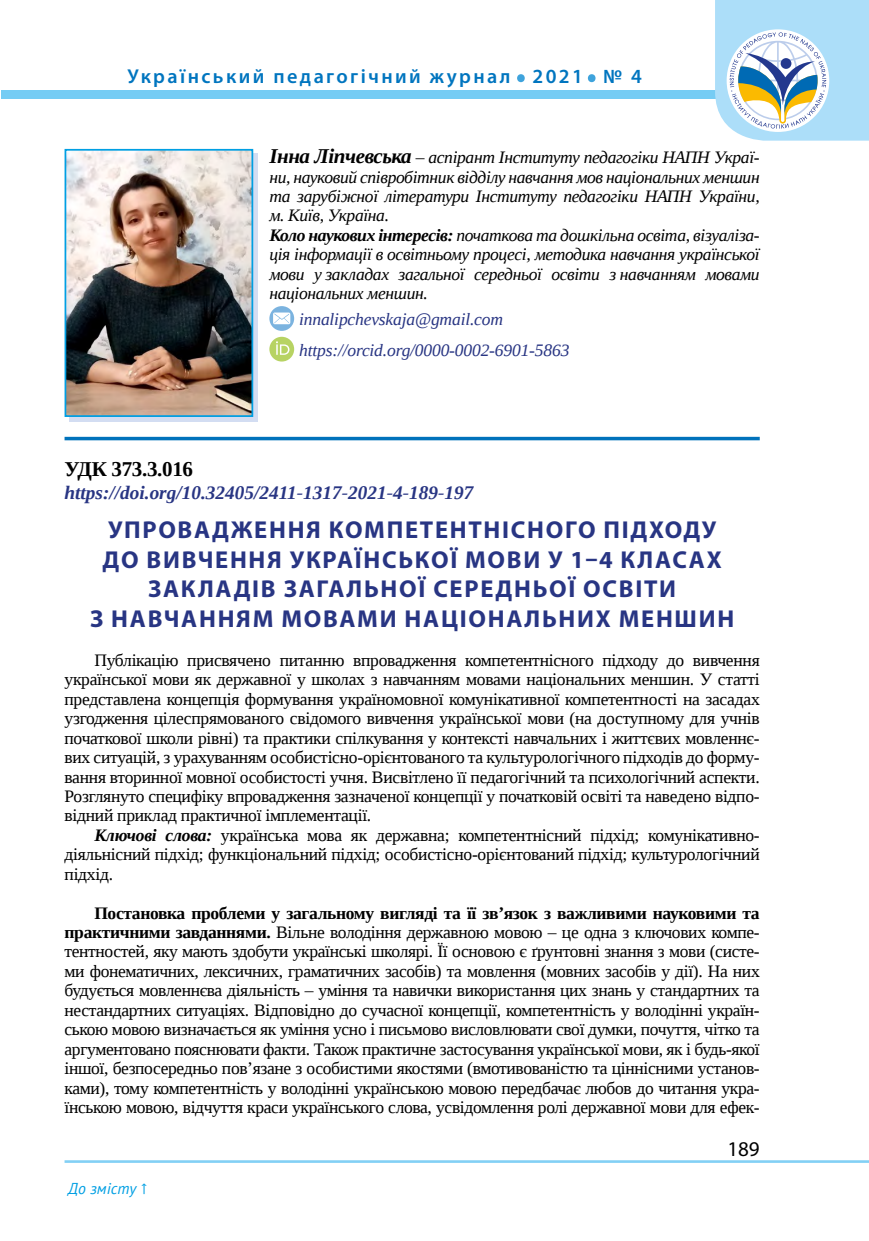
<style>
.page{position:relative;width:869px;height:1241px;background:#fff}
.page>*{position:absolute;margin:0;border:0;box-sizing:border-box;transform-origin:0 0}
.t1{font:600 50.4px "Myriad Pro";color:#3ea3dc}
.t2{font:700 24.5px/29.4px "Myriad Pro";letter-spacing:.07em;color:#283583;text-align:center}
.t3{font:700 21px "Liberation Serif";letter-spacing:-.015em;color:#000}
.t4{font:21px "Myriad Pro";color:#000}
.t5{font:600 20.12px "Myriad Pro";letter-spacing:.12em;color:#0075bf}
.t6{font:italic 700 19.25px "Liberation Serif";color:#283583}
.t7{font:17.5px/19.4px "Liberation Serif";letter-spacing:-.015em;color:#000;text-align:justify}
.t8{font:italic 17.5px/19.4px "Liberation Serif";letter-spacing:-.02em;color:#000}
.t9{font:italic 17.5px/30.6px "Liberation Serif";letter-spacing:-.01em;color:#283583}
.t10{font:italic 15.75px "PT Sans";color:#009fe3}
.s1{font-weight:700;font-size:21px}
.s2{font-weight:700}
.s3{font-weight:700;font-style:italic}
</style>
<div class="page">
<hr style="left:64px;top:1159px;width:804px;height:3px;background:#83d0f5">
<div style="left:1px;top:90px;width:867px;height:8px;background:#75ccf4"></div>
<svg style="left:714px;top:0;width:154px;height:141px"></svg>
<div style="left:69px;top:154px;width:189px;height:268px;background:#d3ddf2"></div>
<img style="left:67px;top:152px;width:183px;height:262px">
<div style="left:64px;top:149px;width:189px;height:268px;border:2px solid #009fe3"></div>
<svg style="left:269px;top:306px;width:25px;height:25px"></svg>
<svg style="left:269px;top:337px;width:25px;height:24px"></svg>
<svg style="left:276px;top:341px;width:13px;height:14px"></svg>
<hr style="left:64px;top:437px;width:695px;height:3px;background:#0072bb">
<p class="t5" style="left:127px;top:64px;width:384px">Український педагогічний журнал</p>
<h1 class="t1" style="left:514px;top:33px;width:13px">.</h1>
<p class="t5" style="left:532px;top:64px;width:52px">2021</p>
<h1 class="t1" style="left:585px;top:33px;width:13px">.</h1>
<p class="t5" style="left:603px;top:64px;width:40px">№ 4</p>
<p class="t8" style="left:269px;top:147px;width:491px"><span class="s1">Інна Ліпчевська</span> – аспірант Інституту педагогіки НАПН Украї&shy;ни, науковий співробітник відділу навчання мов національних меншин та зарубіжної літератури Інституту педагогіки НАПН України, м. Київ, Україна.<br><span class="s2">Коло наукових інтересів:</span> початкова та дошкільна освіта, візуаліза&shy;ція інформації в освітньому процесі, методика навчання української мови у закладах загальної середньої освіти з навчанням мовами національних меншин.</p>
<p class="t9" style="left:299px;top:303px;width:271px">innalipchevskaja@gmail.com https://orcid.org/0000-0002-6901-5863</p>
<p class="t3" style="left:64px;top:454px;width:130px">УДК 373.3.016</p>
<p class="t6" style="left:64px;top:480px;width:410px">https://doi.org/10.32405/2411-1317-2021-4-189-197</p>
<h2 class="t2" style="left:90px;top:514px;width:645px">УПРОВАДЖЕННЯ КОМПЕТЕНТНІСНОГО ПІДХОДУ ДО ВИВЧЕННЯ УКРАЇНСЬКОЇ МОВИ У 1–4 КЛАСАХ ЗАКЛАДІВ ЗАГАЛЬНОЇ СЕРЕДНЬОЇ ОСВІТИ<br>З НАВЧАННЯМ МОВАМИ НАЦІОНАЛЬНИХ МЕНШИН</h2>
<p class="t7" style="left:64px;top:650px;width:696px;text-indent:30px">Публікацію присвячено питанню впровадження компетентнісного підходу до вивчення української мови як державної у школах з навчанням мовами національних меншин. У статті представлена концепція формування україномовної комунікативної компетентності на засадах узгодження цілеспрямованого свідомого вивчення української мови (на доступному для учнів початкової школи рівні) та практики спілкування у контексті навчальних і життєвих мовленнє&shy;вих ситуацій, з урахуванням особистісно-орієнтованого та культурологічного підходів до форму&shy;вання вторинної мовної особистості учня. Висвітлено її педагогічний та психологічний аспекти.<br>Розглянуто специфіку впровадження зазначеної концепції у початковій освіті та наведено відпо&shy;відний приклад практичної імплементації.</p>
<p class="t7" style="left:65px;top:825px;width:696px;text-indent:30px"><span class="s3">Ключові слова:</span> українська мова як державна; компетентнісний підхід; комунікативно&shy;діяльнісний підхід; функціональний підхід; особистісно-орієнтований підхід; культурологічний підхід.</p>
<p class="t7" style="left:65px;top:902px;width:696px;text-indent:30px"><span class="s2">Постановка проблеми у загальному вигляді та її зв’язок з важливими науковими та практичними завданнями.</span> Вільне володіння державною мовою – це одна з ключових компе&shy;тентностей, яку мають здобути українські школярі. Її основою є ґрунтовні знання з мови (систе&shy;ми фонематичних, лексичних, граматичних засобів) та мовлення (мовних засобів у дії). На них будується мовленнєва діяльність – уміння та навички використання цих знань у стандартних та нестандартних ситуаціях. Відповідно до сучасної концепції, компетентність у володінні україн&shy;ською мовою визначається як уміння усно і письмово висловлювати свої думки, почуття, чітко та аргументовано пояснювати факти. Також практичне застосування української мови, як і будь-якої іншої, безпосередньо пов’язане з особистими якостями (вмотивованістю та ціннісними установ&shy;ками), тому компетентність у володінні українською мовою передбачає любов до читання укра&shy;їнською мовою, відчуття краси українського слова, усвідомлення ролі державної мови для ефек-</p>
<p class="t10" style="left:68px;top:1178px;width:81px">До змісту ↑</p>
<p class="t4" style="left:727px;top:1135px;width:34px">189</p>
</div>
